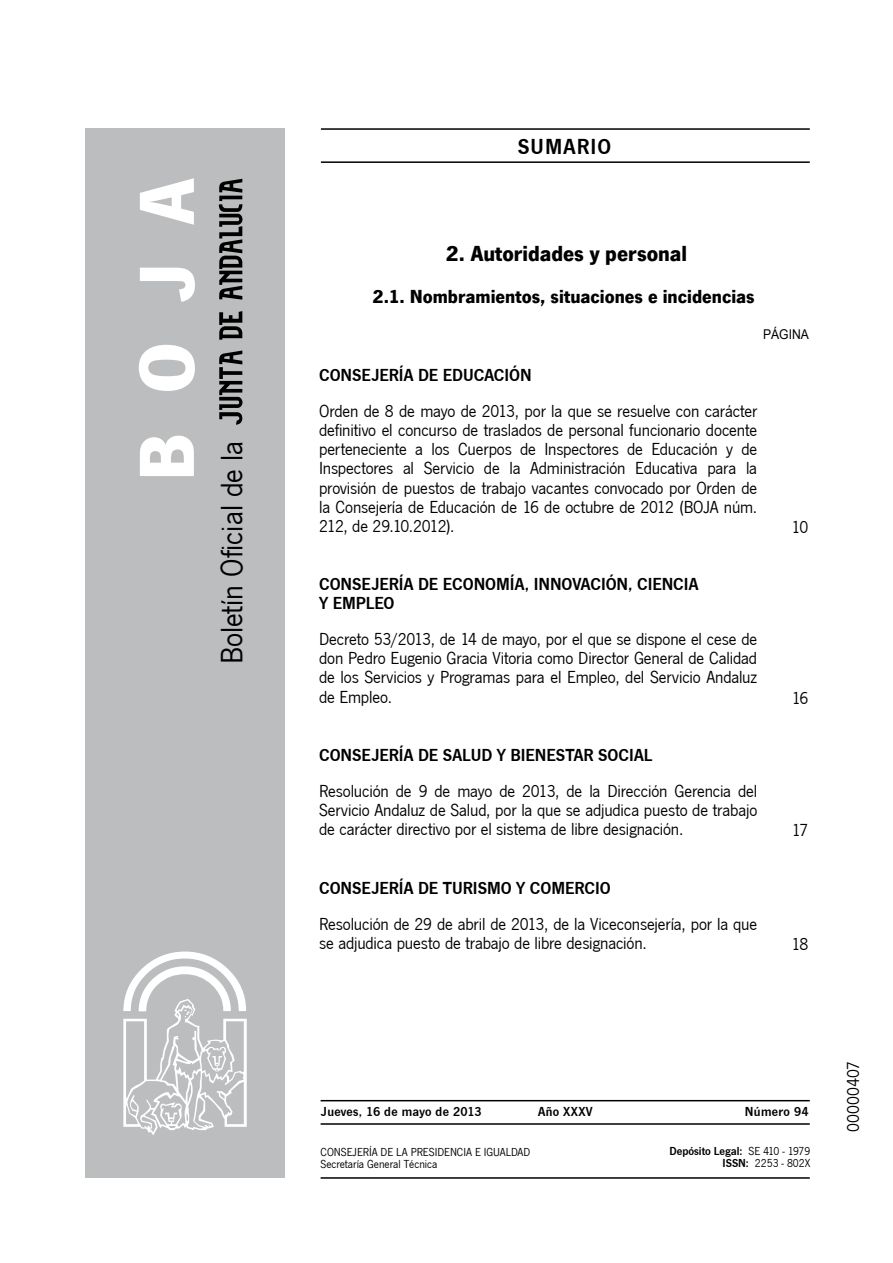
<style>
.page{position:relative;width:893px;height:1263px;background:#fff}
.page>*{position:absolute;margin:0;border:0;box-sizing:border-box;transform-origin:0 0}
.t1{font:700 81px "News Got T";color:#fff}
.t2{font:31.95px "News Got T";color:#000}
.t3{font:700 22.5px "News Got T";color:#000}
.t4{font:600 22.5px "News Got T";letter-spacing:.05em;color:#000}
.t5{font:700 19.5px "News Got T";color:#000}
.t6{font:18px/19px "News Got T";letter-spacing:-.01em;color:#000;text-align:justify}
.t7{font:600 18px "News Got T";color:#000}
.t8{font:600 13.5px "News Got T";letter-spacing:.025em;color:#000}
.t9{font:13.5px "Arial";color:#000;scale:.9 1}
.t10{font:12px/12px "News Got T";color:#000}
.t11{font:600 12px/12px "News Got T";color:#000;text-align:right}
.s1{font-weight:400}
</style>
<div class="page">
<hr style="left:321px;top:128px;width:488px;height:2px;background:#000">
<hr style="left:321px;top:161px;width:488px;height:2px;background:#000">
<div style="left:85px;top:128px;width:200px;height:1050px;background:#bcbdbe"></div>
<svg style="left:219px;top:351px;width:23px;height:74px"></svg>
<svg style="left:219px;top:311px;width:23px;height:29px"></svg>
<svg style="left:219px;top:179px;width:23px;height:121px"></svg>
<svg style="left:123px;top:952px;width:124px;height:183px"></svg>
<hr style="left:320px;top:1100px;width:489px;height:1px;background:#000">
<hr style="left:320px;top:1177px;width:489px;height:2px;background:#000">
<hr style="left:320px;top:1123px;width:489px;height:2px;background:#000">
<h1 class="t1" style="left:119px;top:481px;width:305px;rotate:-90deg">BOJA</h1>
<h2 class="t2" style="left:214px;top:664px;width:225px;rotate:-90deg">Boletín Oficial de la</h2>
<p class="t4" style="left:517px;top:134px;width:95px">SUMARIO</p>
<p class="t3" style="left:446px;top:240px;width:243px">2. Autoridades y personal</p>
<p class="t5" style="left:372px;top:285px;width:384px">2.1. Nombramientos, situaciones e incidencias</p>
<p class="t9" style="left:763px;top:325px;width:53px">PÁGINA</p>
<p class="t7" style="left:319px;top:365px;width:134px">CONSEJERÍA DE EDUCACI</p>
<p class="t7" style="left:509px;top:365px;width:21px">ÓN</p>
<p class="t6" style="left:319px;top:402px;width:440px">Orden de 8 de mayo de 2013, por la que se resuelve con carácter definitivo el concurso de traslados de personal funcionario docente perteneciente a los Cuerpos de Inspectores de Educación y de Inspectores al Servicio de la Administración Educativa para la provisión de puestos de trabajo vacantes convocado por Orden de la Consejería de Educación de 16 de octubre de 2012 (BOJA núm.<br>212, de 29.10.2012).</p>
<p class="t7" style="left:319px;top:574px;width:136px">CONSEJERÍA DE ECONOM</p>
<p class="t7" style="left:510px;top:574px;width:39px">ÍA, INNOVACI</p>
<p class="t7" style="left:605px;top:574px;width:66px">ÓN, CIENCIA</p>
<p class="t7" style="left:319px;top:593px;width:74px">Y EM PLEO</p>
<p class="t6" style="left:319px;top:630px;width:439px">Decreto 53/2013, de 14 de mayo, por el que se dispone el cese de don Pedro Eugenio Gracia Vitoria como Director General de Calidad de los Servicios y Programas para el Empleo, del Servicio Andaluz de Empleo.</p>
<p class="t7" style="left:319px;top:745px;width:145px">CONSEJERÍA DE SALUD</p>
<p class="t7" style="left:497px;top:745px;width:121px">Y BIENESTAR SOCIAL</p>
<p class="t6" style="left:319px;top:782px;width:439px">Resolución de 9 de mayo de 2013, de la Dirección Gerencia del Servicio Andaluz de Salud, por la que se adjudica puesto de trabajo de carácter directivo por el sistema de libre designación.</p>
<p class="t7" style="left:319px;top:877px;width:135px">CONSEJERÍA DE TURISMO</p>
<p class="t7" style="left:516px;top:877px;width:68px">Y COM ERCIO</p>
<p class="t6" style="left:319px;top:915px;width:439px">Resolución de 29 de abril de 2013, de la Viceconsejería, por la que se adjudica puesto de trabajo de libre designación.</p>
<p class="t6" style="left:791px;top:518px;width:18px">10</p>
<p class="t6" style="left:791px;top:688px;width:18px">16</p>
<p class="t6" style="left:791px;top:821px;width:18px">17</p>
<p class="t6" style="left:791px;top:935px;width:18px">18</p>
<p class="t8" style="left:321px;top:1104px;width:162px">JUEVES, 16 DE MAYO DE 2013</p>
<p class="t8" style="left:538px;top:1104px;width:56px">AÑO XXXV</p>
<p class="t8" style="left:744px;top:1104px;width:65px">NÚMERO 94</p>
<p class="t10" style="left:320px;top:1146px;width:211px">CONSEJERÍA DE LA PRESIDENCIA E IGUALDAD<br>Secretaría General Técnica</p>
<p class="t11" style="left:669px;top:1145px;width:142px">DEPÓSITO LEGAL: <span class="s1">SE 410 - 1979<br></span>ISSN: <span class="s1">2253 - 802X</span></p>
<p class="t6" style="left:844px;top:1132px;width:72px;rotate:-90deg">00000407</p>
</div>
